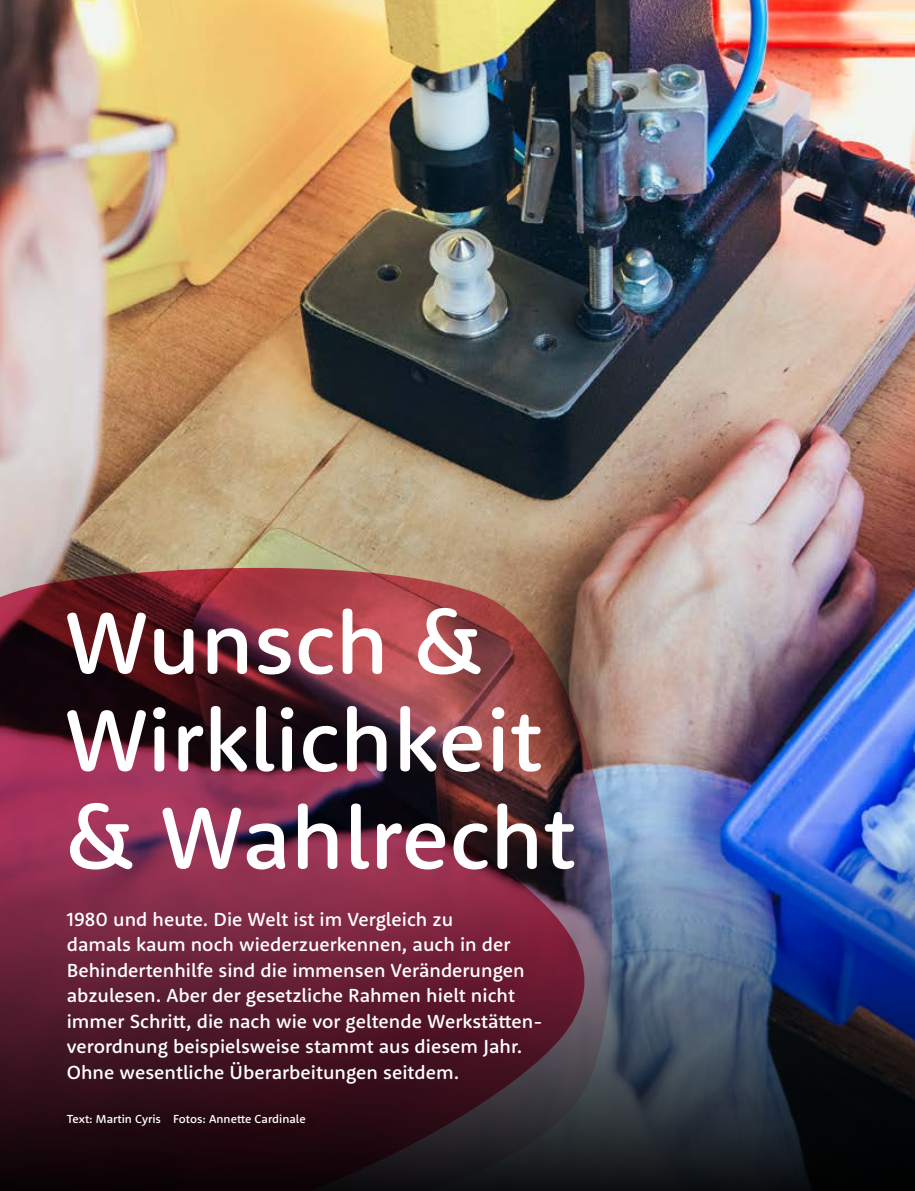
<style>
.page{position:relative;width:915px;height:1191px;background:#fff}
.page>*{position:absolute;margin:0;border:0;box-sizing:border-box;transform-origin:0 0}
.t1{font:90px/97.5px "Rooney Sans";color:#fff}
.t2{font:19.5px/25.5px "Rooney Sans";color:#fff}
.t3{font:12px "Rooney Sans";color:#fff}
</style>
<div class="page">
<img style="left:0;top:0;width:914px;height:443px">
<img style="left:0;top:443px;width:914px;height:748px">
<svg style="left:0;top:550px;width:630px;height:35px;background:#a9806c"></svg>
<img style="left:0;top:585px;width:647px;height:606px">
<div style="left:59px;top:1105px;width:262px;height:37px;background:#230810"></div>
<h1 class="t1" style="left:64px;top:591px;width:512px">Wunsch &amp;<br>Wirklichkeit &amp; Wahlrecht</h1>
<p class="t2" style="left:67px;top:905px;width:477px">1980 und heute. Die Welt ist im Vergleich zu<br>damals kaum noch wiederzuerkennen, auch in der Behindertenhilfe sind die immensen Veränderungen abzulesen. Aber der gesetzliche Rahmen hielt nicht immer Schritt, die nach wie vor geltende Werkstätten&shy;verordnung beispielsweise stammt aus diesem Jahr.<br>Ohne wesentliche Überarbeitungen seitdem.</p>
<p class="t3" style="left:67px;top:1111px;width:240px">Text: Martin Cyris Fotos: Annette Cardinale</p>
</div>
